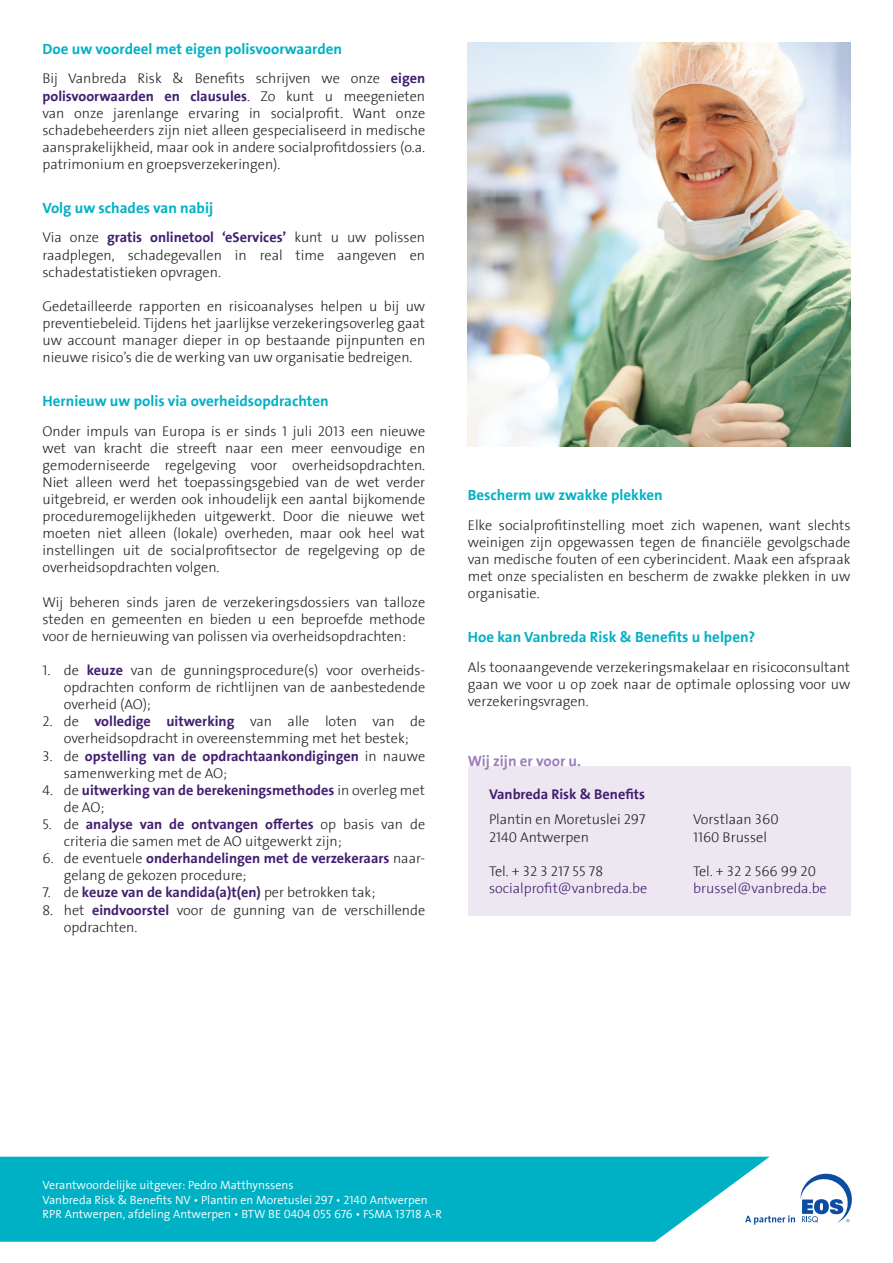
<style>
.page{position:relative;width:893px;height:1263px;background:#fff}
.page>*{position:absolute;margin:0;border:0;box-sizing:border-box;transform-origin:0 0}
.subtitel{font:15px "The Sans LF Bold";color:#00b1c5}
.paragraaf_antwoord_Q{font:15px "The Sans LF Bold";color:#9d7fb9}
.paragraaf_artikel{font:14.25px/17.1px "The Sans LF Light";color:#231f20;text-align:justify}
.paragraaf_artikel-2{font:14.25px/17.1px "The Sans LF Bold";color:#431f70}
.paragraaf_artikel-3{font:14.25px "The Sans LF Light";color:#431f70}
.t1{font:300 12px "The Sans LF Semi";color:#fff}
.s1{font-family:"The Sans LF Bold";color:#431f70}
.s2{font-family:"The Sans LF Light";color:#231f20}
</style>
<div class="page">
<img style="left:468px;top:43px;width:382px;height:403px">
<svg style="left:770px;top:1174px;width:82px;height:49px"></svg>
<svg style="left:0;top:1157px;width:770px;height:85px;background:#13b6c9"></svg>
<div style="left:468px;top:766px;width:382px;height:149px;background:#ede7f2"></div>
<p class="subtitel" style="left:43px;top:41px;width:301px">Doe uw voordeel met eigen polisvoorwaarden</p>
<p class="paragraaf_artikel" style="left:43px;top:71px;width:384px">Bij Vanbreda Risk &amp; Benefits schrijven we onze <span class="s1">eigen polisvoorwaarden en clausules</span>. Zo kunt u meegenieten van onze jarenlange ervaring in socialprofit. Want onze schadebeheerders zijn niet alleen gespecialiseerd in medische aansprakelijkheid, maar ook in andere socialprofitdossiers (o.a. patrimonium en groepsverzekeringen).</p>
<p class="subtitel" style="left:43px;top:200px;width:172px">Volg uw schades van nabij</p>
<p class="paragraaf_artikel" style="left:43px;top:230px;width:384px">Via onze <span class="s1">gratis onlinetool ‘eServices’</span> kunt u uw polissen raadplegen, schadegevallen in real time aangeven en schadestatistieken opvragen.</p>
<p class="paragraaf_artikel" style="left:43px;top:298px;width:384px">Gedetailleerde rapporten en risicoanalyses helpen u bij uw preventiebeleid. Tijdens het jaarlijkse verzekeringsoverleg gaat uw account manager dieper in op bestaande pijnpunten en nieuwe risico’s die de werking van uw organisatie bedreigen.</p>
<p class="subtitel" style="left:43px;top:393px;width:288px">Hernieuw uw polis via overheidsopdrachten</p>
<p class="paragraaf_artikel" style="left:43px;top:423px;width:384px">Onder impuls van Europa is er sinds 1 juli 2013 een nieuwe wet van kracht die streeft naar een meer eenvoudige en gemoderniseerde regelgeving voor overheidsopdrachten.<br>Niet alleen werd het toepassingsgebied van de wet verder uitgebreid, er werden ook inhoudelijk een aantal bijkomende proceduremogelijkheden uitgewerkt. Door die nieuwe wet moeten niet alleen (lokale) overheden, maar ook heel wat instellingen uit de socialprofitsector de regelgeving op de overheidsopdrachten volgen.</p>
<p class="paragraaf_artikel" style="left:43px;top:594px;width:384px">Wij beheren sinds jaren de verzekeringsdossiers van talloze steden en gemeenten en bieden u een beproefde methode voor de hernieuwing van polissen via overheidsopdrachten:</p>
<p class="paragraaf_artikel" style="left:64px;top:662px;width:363px;text-indent:-21px">1. de <span class="s1">keuze</span> van de gunningsprocedure(s) voor overheids&shy;opdrachten conform de richtlijnen van de aanbestedende overheid (AO);</p>
<p class="paragraaf_artikel" style="left:43px;top:714px;width:384px;text-align:center">2. de <span class="s1">volledige uitwerking</span> van alle loten van de overheidsopdracht in overeenstemming met het bestek;</p>
<p class="paragraaf_artikel-2" style="left:64px;top:748px;width:363px;text-indent:-21px"><span class="s2">3. de</span> opstelling van de opdrachtaankondigingen <span class="s2">in nauwe samenwerking met de AO;</span></p>
<p class="paragraaf_artikel-2" style="left:64px;top:782px;width:363px;text-indent:-21px"><span class="s2">4. de</span> uitwerking van de berekeningsmethodes <span class="s2">in overleg met de AO;</span></p>
<p class="paragraaf_artikel" style="left:64px;top:816px;width:363px;text-indent:-21px">5. de <span class="s1">analyse van de ontvangen offertes</span> op basis van de criteria die samen met de AO uitgewerkt zijn;</p>
<p class="paragraaf_artikel" style="left:64px;top:850px;width:363px;text-indent:-21px">6. de eventuele <span class="s1">onderhandelingen met de verzekeraars</span> naar&shy;gelang de gekozen procedure;</p>
<p class="paragraaf_artikel-2" style="left:43px;top:884px;width:334px"><span class="s2">7. de</span> keuze van de kandida(a)t(en) <span class="s2">per betrokken tak;</span></p>
<p class="paragraaf_artikel" style="left:64px;top:902px;width:363px;text-indent:-21px">8. het <span class="s1">eindvoorstel</span> voor de gunning van de verschillende opdrachten.</p>
<p class="subtitel" style="left:468px;top:487px;width:197px">Bescherm uw zwakke plekken</p>
<p class="paragraaf_artikel" style="left:468px;top:517px;width:384px">Elke socialprofitinstelling moet zich wapenen, want slechts weinigen zijn opgewassen tegen de financiële gevolgschade van medische fouten of een cyberincident. Maak een afspraak met onze specialisten en bescherm de zwakke plekken in uw organisatie.</p>
<p class="subtitel" style="left:468px;top:629px;width:289px">Hoe kan Vanbreda Risk &amp; Benefits u helpen?</p>
<p class="paragraaf_artikel" style="left:468px;top:659px;width:384px">Als toonaangevende verzekeringsmakelaar en risicoconsultant gaan we voor u op zoek naar de optimale oplossing voor uw verzekeringsvragen.</p>
<p class="paragraaf_antwoord_Q" style="left:468px;top:753px;width:115px">Wij zijn er voor u.</p>
<p class="paragraaf_artikel-2" style="left:489px;top:786px;width:158px">Vanbreda Risk &amp; Benefits</p>
<p class="paragraaf_artikel" style="left:489px;top:812px;width:158px">Plantin en Moretuslei 297</p>
<p class="paragraaf_artikel" style="left:693px;top:812px;width:87px">Vorstlaan 360</p>
<p class="paragraaf_artikel" style="left:489px;top:829px;width:101px">2140 Antwerpen</p>
<p class="paragraaf_artikel" style="left:693px;top:829px;width:75px">1160 Brussel</p>
<p class="paragraaf_artikel" style="left:489px;top:863px;width:116px">Tel. + 32 3 217 55 78</p>
<p class="paragraaf_artikel" style="left:693px;top:863px;width:124px">Tel. + 32 2 566 99 20</p>
<p class="paragraaf_artikel-3" style="left:489px;top:881px;width:160px">socialprofit@vanbreda.be</p>
<p class="paragraaf_artikel-3" style="left:693px;top:881px;width:135px">brussel@vanbreda.be</p>
<p class="t1" style="left:43px;top:1179px;width:253px">Verantwoordelijke uitgever: Pedro Matthynssens</p>
<p class="t1" style="left:43px;top:1193px;width:387px">Vanbreda Risk &amp; Benefits NV • Plantin en Moretuslei 297 • 2140 Antwerpen</p>
<p class="t1" style="left:43px;top:1208px;width:401px">RPR Antwerpen, afdeling Antwerpen • BTW BE 0404 055 676 • FSMA 13718 A-R</p>
</div>
